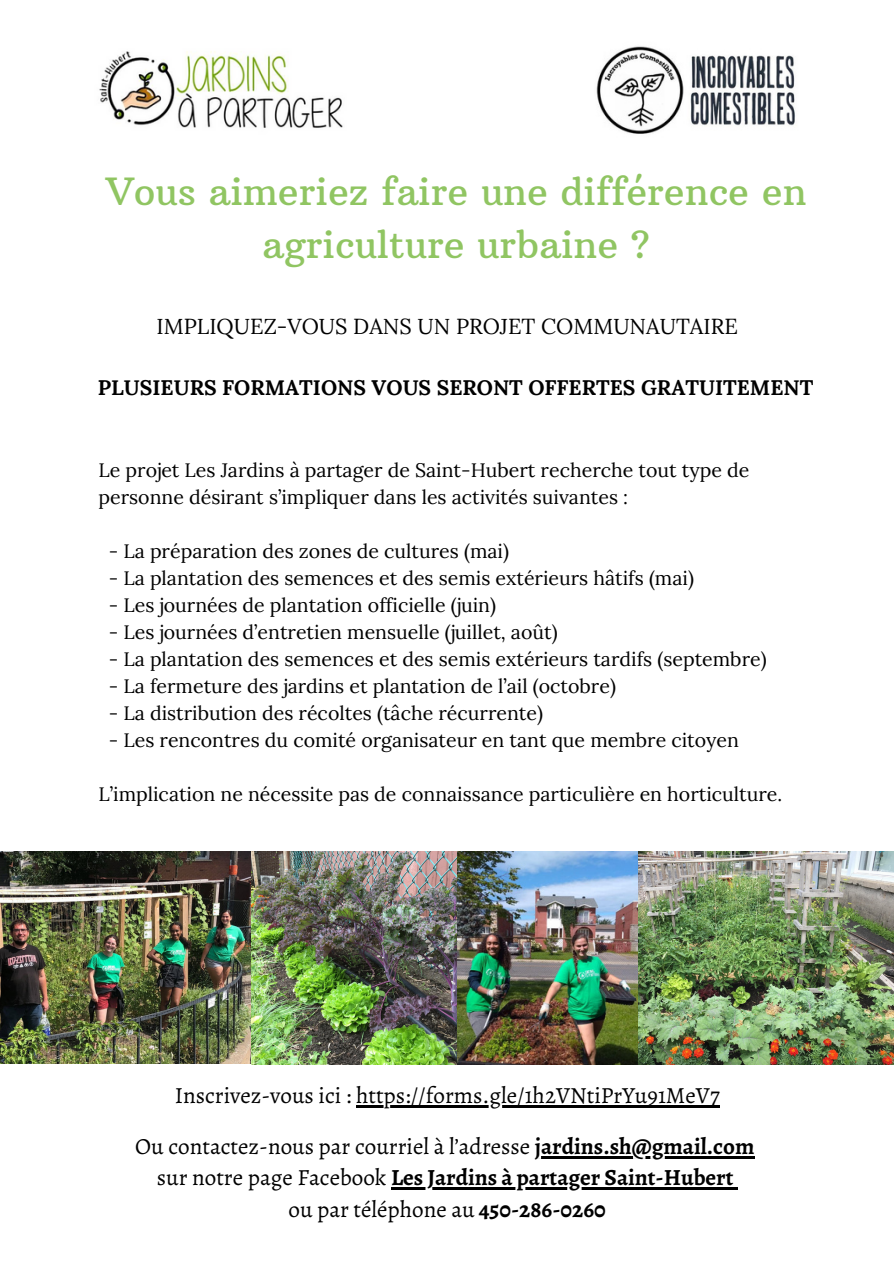
<style>
.page{position:relative;width:894px;height:1264px;background:#fff}
.page>*{position:absolute;margin:0;border:0;box-sizing:border-box;transform-origin:0 0}
.t1{font:38.1px/52.9px "Arbutus Slab";color:#90c562;text-align:center}
.t2{font:23.1px "Alegreya";color:#000}
.t3{font:700 23.1px "Alegreya";color:#000}
.t4{font:21.6px "Lora";color:#000}
.t5{font:700 21px "Lora";color:#000}
.t6{font:19.5px/27px "Lora";color:#000}
.s1{font-weight:700}
.s2{font-weight:400}
</style>
<div class="page">
<img style="left:99px;top:51px;width:244px;height:77px">
<img style="left:0;top:851px;width:452px;height:213px">
<img style="left:452px;top:851px;width:441px;height:213px">
<img style="left:596px;top:46px;width:199px;height:88px">
<hr style="left:356px;top:1105px;width:363px;height:2px;background:#000">
<hr style="left:534px;top:1155px;width:220px;height:3px;background:#000">
<hr style="left:391px;top:1187px;width:342px;height:2px;background:#000">
<p class="t1" style="left:106px;top:164px;width:701px">Vous aimeriez faire une différence en agriculture urbaine ?</p>
<p class="t4" style="left:156px;top:312px;width:582px">IMPLIQUEZ-VOUS DANS UN PROJET COMMUNAUTAIRE</p>
<p class="t5" style="left:98px;top:374px;width:717px">PLUSIEURS FORMATIONS VOUS SERONT OFFERTES GRATUITEMENT</p>
<p class="t6" style="left:98px;top:456px;width:652px">Le projet Les Jardins à partager de Saint-Hubert recherche tout type de personne désirant s’impliquer dans les activités suivantes :</p>
<p class="t6" style="left:109px;top:537px;width:401px">- La préparation des zones de cultures (mai)</p>
<p class="t6" style="left:109px;top:564px;width:586px">- La plantation des semences et des semis extérieurs hâtifs (mai)</p>
<p class="t6" style="left:109px;top:591px;width:388px">- Les journées de plantation officielle (juin)</p>
<p class="t6" style="left:109px;top:618px;width:450px">- Les journées d’entretien mensuelle (juillet, août)</p>
<p class="t6" style="left:109px;top:645px;width:659px">- La plantation des semences et des semis extérieurs tardifs (septembre)</p>
<p class="t6" style="left:109px;top:672px;width:508px">- La fermeture des jardins et plantation de l’ail (octobre)</p>
<p class="t6" style="left:109px;top:699px;width:435px">- La distribution des récoltes (tâche récurrente)</p>
<p class="t6" style="left:109px;top:726px;width:631px">- Les rencontres du comité organisateur en tant que membre citoyen</p>
<p class="t6" style="left:98px;top:780px;width:685px">L’implication ne nécessite pas de connaissance particulière en horticulture.</p>
<p class="t2" style="left:175px;top:1079px;width:546px">Inscrivez-vous ici : https://forms.gle/1h2VNtiPrYu91MeV7</p>
<p class="t2" style="left:135px;top:1130px;width:620px">Ou contactez-nous par courriel à l’adresse <span class="s1">jardins.sh@gmail.com</span></p>
<p class="t3" style="left:157px;top:1161px;width:578px"><span class="s2">sur notre page Facebook</span> Les Jardins à partager Saint-Hubert</p>
<p class="t2" style="left:288px;top:1193px;width:318px">ou par téléphone au <span class="s1">450-286-0260</span></p>
</div>
